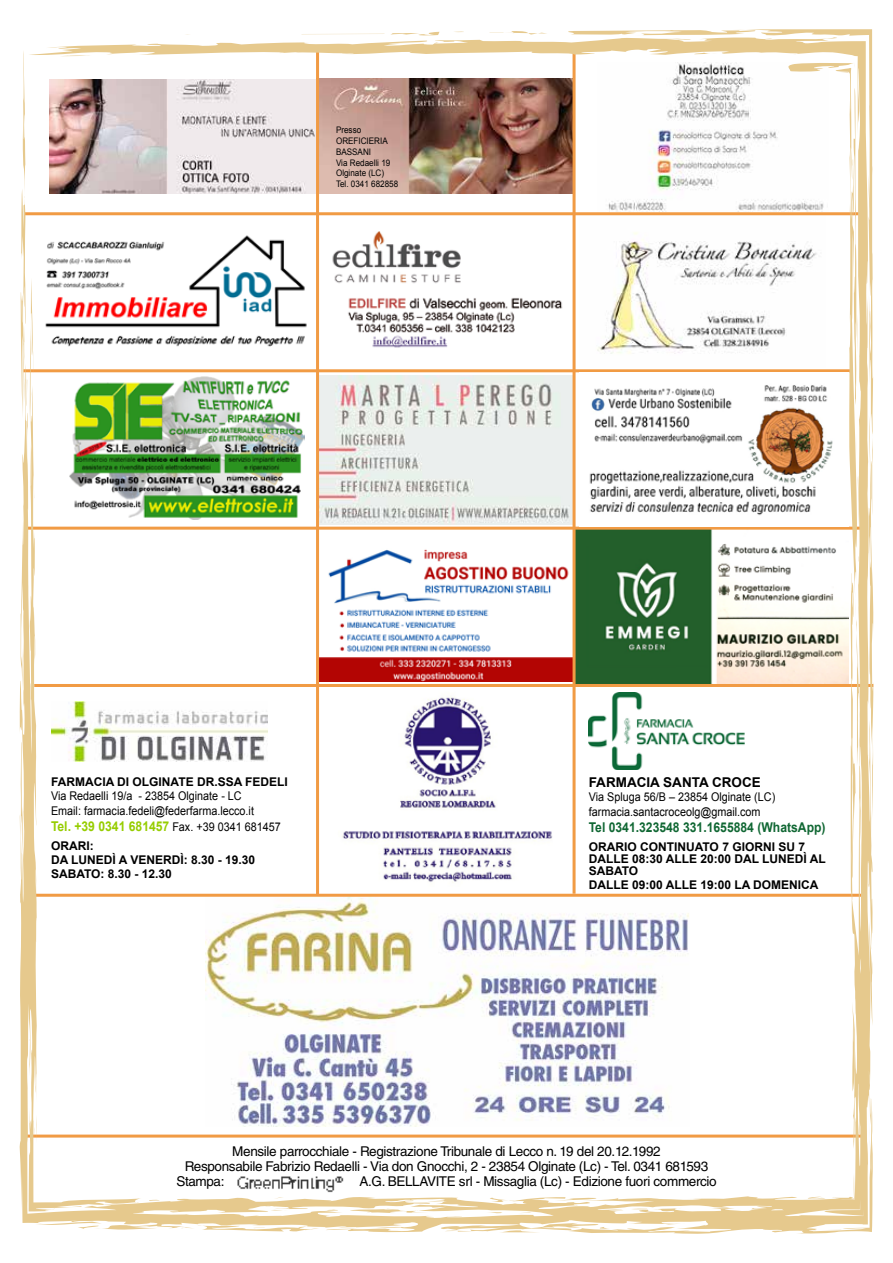
<style>
.page{position:relative;width:893px;height:1263px;background:#fff}
.page>*{position:absolute;margin:0;border:0;box-sizing:border-box;transform-origin:0 0}
.t1{font:13.5px "Helvetica LT Std";letter-spacing:-.025em;color:#000}
.t2{font:700 13.5px "Arial";color:#106733;scale:.9 1}
.t3{font:700 13.5px "Arial";color:#96cd00;scale:.9 1}
.t4{font:700 13.5px "Arial";color:#000}
.t5{font:700 12px/14.4px "Arial";color:#000}
.t6{font:12px/14.4px "Arial";color:#000;scale:.9 1}
.t7{font:9px/10.8px "Arial";color:#000;scale:.9 1}
.s1{font-weight:400;font-size:12px;color:#000}
</style>
<div class="page">
<img style="left:20px;top:37px;width:854px;height:1197px">
<svg style="left:21px;top:50px;width:13px;height:372px"></svg>
<svg style="left:20px;top:814px;width:1px;height:21px"></svg>
<svg style="left:35px;top:1221px;width:67px;height:9px"></svg>
<svg style="left:181px;top:1225px;width:21px;height:4px"></svg>
<svg style="left:34px;top:1115px;width:3px;height:28px"></svg>
<svg style="left:72px;top:1206px;width:14px;height:1px"></svg>
<svg style="left:253px;top:1227px;width:12px;height:1px"></svg>
<svg style="left:145px;top:1200px;width:24px;height:1px"></svg>
<svg style="left:266px;top:1206px;width:22px;height:5px"></svg>
<svg style="left:324px;top:1209px;width:15px;height:2px"></svg>
<svg style="left:499px;top:1230px;width:41px;height:2px"></svg>
<svg style="left:274px;top:1197px;width:10px;height:2px"></svg>
<svg style="left:486px;top:1212px;width:16px;height:2px"></svg>
<svg style="left:594px;top:1227px;width:16px;height:2px"></svg>
<svg style="left:518px;top:1212px;width:14px;height:1px"></svg>
<svg style="left:480px;top:1198px;width:38px;height:6px"></svg>
<svg style="left:555px;top:1197px;width:43px;height:9px"></svg>
<svg style="left:631px;top:1208px;width:17px;height:2px"></svg>
<svg style="left:827px;top:1229px;width:15px;height:1px"></svg>
<svg style="left:870px;top:1110px;width:3px;height:29px"></svg>
<svg style="left:806px;top:1196px;width:19px;height:2px"></svg>
<svg style="left:746px;top:29px;width:127px;height:408px"></svg>
<svg style="left:869px;top:385px;width:1px;height:15px"></svg>
<svg style="left:871px;top:437px;width:2px;height:79px"></svg>
<svg style="left:568px;top:29px;width:195px;height:7px"></svg>
<svg style="left:302px;top:32px;width:137px;height:4px"></svg>
<svg style="left:489px;top:31px;width:58px;height:4px"></svg>
<svg style="left:784px;top:63px;width:76px;height:838px"></svg>
<svg style="left:692px;top:53px;width:26px;height:2px"></svg>
<svg style="left:60px;top:55px;width:32px;height:1px"></svg>
<img style="left:579px;top:373px;width:270px;height:153px">
<p class="t7" style="left:336px;top:125px;width:71px">Presso<br>OREFICIERIA<br>BASSANI<br>Via Redaelli 19<br>Olginate (LC)<br>Tel. 0341 682858</p>
<p class="t5" style="left:51px;top:775px;width:238px">FARMACIA DI OLGINATE DR.SSA FEDELI</p>
<p class="t6" style="left:51px;top:789px;width:227px">Via Redaelli 19/a - 23854 Olginate - LC<br>Email: farmacia.fedeli@federfarma.lecco.it</p>
<p class="t3" style="left:51px;top:817px;width:257px">Tel. +39 0341 681457 <span class="s1">Fax. +39 0341 681457</span></p>
<p class="t5" style="left:51px;top:838px;width:206px">ORARI:<br>DA LUNEDÌ A VENERDÌ: 8.30 - 19.30<br>SABATO: 8.30 - 12.30</p>
<p class="t4" style="left:589px;top:773px;width:173px">FARMACIA SANTA CROCE</p>
<p class="t6" style="left:589px;top:790px;width:209px">Via Spluga 56/B – 23854 Olginate (LC) farmacia.santacroceolg@gmail.com</p>
<p class="t2" style="left:589px;top:818px;width:265px">Tel 0341.323548 331.1655884 (WhatsApp)</p>
<p class="t5" style="left:589px;top:841px;width:238px;line-height:12px">ORARIO CONTINUATO 7 GIORNI SU 7<br>DALLE 08:30 ALLE 20:00 DAL LUNEDÌ AL<br>SABATO</p>
<p class="t5" style="left:589px;top:878px;width:231px">DALLE 09:00 ALLE 19:00 LA DOMENICA</p>
<p class="t1" style="left:232px;top:1143px;width:430px">Mensile parrocchiale - Registrazione Tribunale di Lecco n. 19 del 20.12.1992</p>
<p class="t1" style="left:185px;top:1158px;width:525px">Responsabile Fabrizio Redaelli - Via don Gnocchi, 2 - 23854 Olginate (Lc) - Tel. 0341 681593</p>
<p class="t1" style="left:176px;top:1173px;width:50px">Stampa:</p>
<p class="t1" style="left:359px;top:1173px;width:359px">A.G. BELLAVITE srl - Missaglia (Lc) - Edizione fuori commercio</p>
</div>
